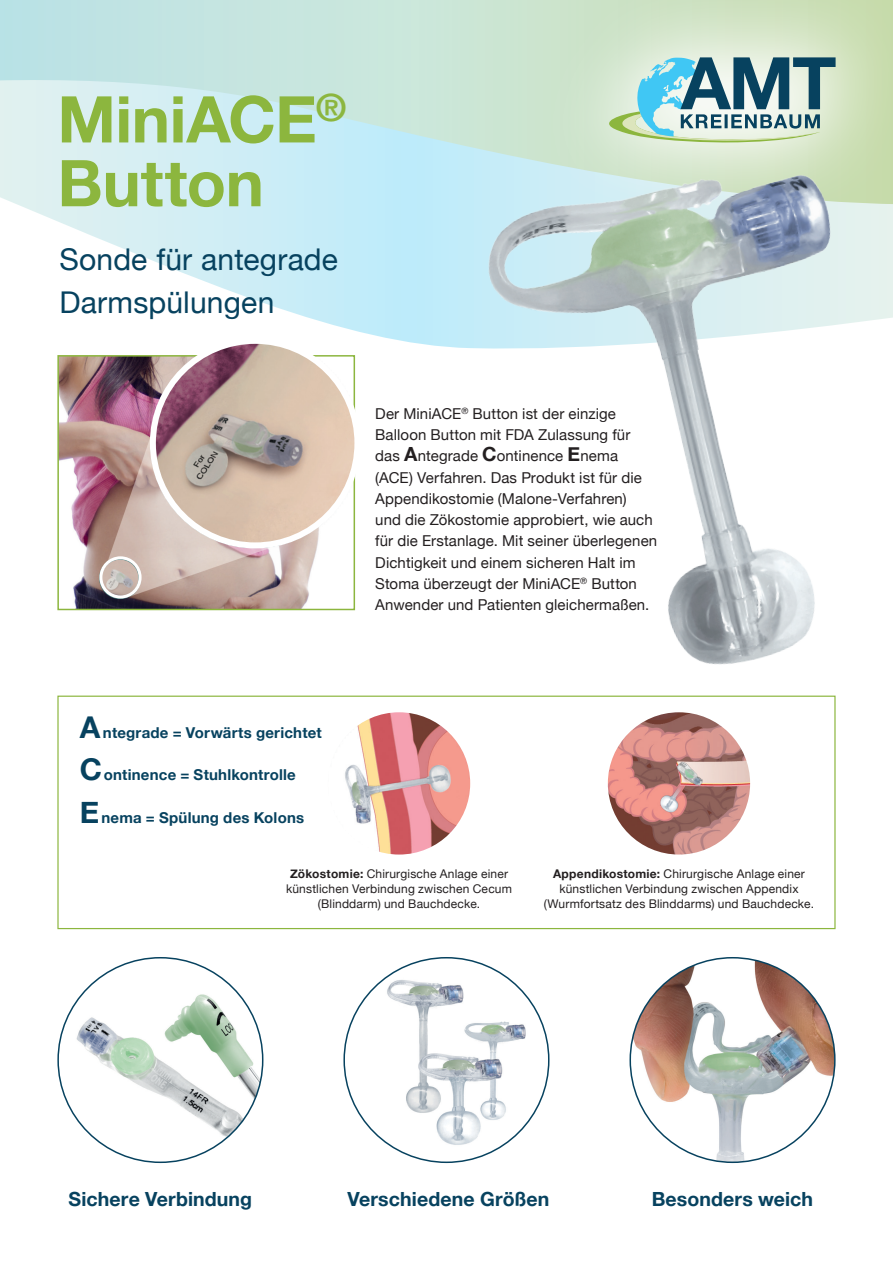
<style>
.page{position:relative;width:893px;height:1263px;background:#fff}
.page>*{position:absolute;margin:0;border:0;box-sizing:border-box;transform-origin:0 0}
.t1{font:700 64.5px/63.8px "Helvetica Neue";letter-spacing:-.005em;color:#8cb63e}
.t2{font:30px/42.5px "Helvetica Neue";letter-spacing:.005em;color:#07425f}
.t3{font:700 19.5px "Helvetica Neue";letter-spacing:.005em;color:#07425f}
.t4{font:15px/21.3px "Helvetica Neue";letter-spacing:.005em;color:#231f20}
.t5{font:700 15px "Helvetica Neue";letter-spacing:.015em;color:#07425f}
.t6{font:12px/15px "Helvetica Neue";letter-spacing:.015em;color:#231f20;text-align:center}
.s1{font-weight:700;font-size:19.5px}
.s2{font-size:30px}
.s3{font-weight:700}
</style>
<div class="page">
<svg style="left:22px;top:206px;width:871px;height:143px"></svg>
<svg style="left:0;top:0;width:536px;height:206px;background:#cae9e7"></svg>
<img style="left:60px;top:358px;width:259px;height:249px">
<div style="left:57px;top:355px;width:298px;height:255px;border:2px solid #8cb63e"></div>
<div style="left:57px;top:696px;width:779px;height:233px;border:1px solid #8cb63e"></div>
<svg style="left:536px;top:0;width:357px;height:222px;background:#d1e3c5"></svg>
<svg style="left:591px;top:57px;width:245px;height:86px;background:#9cbfbc"></svg>
<img style="left:477px;top:164px;width:408px;height:501px">
<img style="left:153px;top:341px;width:204px;height:204px;border-radius:102px">
<div style="left:150px;top:338px;width:210px;height:210px;border:6px solid #fff;border-radius:50%"></div>
<img style="left:58px;top:958px;width:205px;height:204px;border-radius:102px">
<img style="left:344px;top:958px;width:205px;height:204px;border-radius:102px">
<img style="left:630px;top:958px;width:205px;height:204px;border-radius:102px">
<img style="left:328px;top:712px;width:142px;height:142px;border-radius:71px">
<img style="left:608px;top:712px;width:142px;height:142px;border-radius:71px">
<div style="left:99px;top:556px;width:43px;height:42px;border:3px solid #fff;border-radius:50%"></div>
<h1 class="t1" style="left:57px;top:89px;width:290px">MiniACE<sup>®<br></sup>Button</h1>
<h2 class="t2" style="left:59px;top:240px;width:280px">Sonde für antegrade<br>Darmspülungen</h2>
<p class="t4" style="left:375px;top:404px;width:283px">Der MiniACE<sup>®</sup> Button ist der einzige Balloon Button mit FDA Zulassung für das <span class="s1">A</span>ntegrade <span class="s1">C</span>ontinence <span class="s1">E</span>nema (ACE) Verfahren. Das Produkt ist für die Appendikostomie (Malone-Verfahren)<br>und die Zökostomie approbiert, wie auch für die Erstanlage. Mit seiner überlegenen Dichtigkeit und einem sicheren Halt im Stoma überzeugt der MiniACE<sup>®</sup> Button Anwender und Patienten gleichermaßen.</p>
<p class="t5" style="left:80px;top:721px;width:243px"><span class="s2">A</span>ntegrade = Vorwärts gerichtet</p>
<p class="t5" style="left:80px;top:763px;width:217px"><span class="s2">C</span>ontinence = Stuhlkontrolle</p>
<p class="t5" style="left:80px;top:806px;width:226px"><span class="s2">E</span>nema = Spülung des Kolons</p>
<p class="t6" style="left:286px;top:867px;width:227px"><span class="s3">Zökostomie:</span> Chirurgische Anlage einer künstlichen Verbindung zwischen Cecum (Blinddarm) und Bauchdecke.</p>
<p class="t6" style="left:544px;top:867px;width:272px"><span class="s3">Appendikostomie:</span> Chirurgische Anlage einer künstlichen Verbindung zwischen Appendix (Wurmfortsatz des Blinddarms) und Bauchdecke.</p>
<h3 class="t3" style="left:69px;top:1183px;width:185px">Sichere Verbindung</h3>
<h3 class="t3" style="left:347px;top:1183px;width:203px">Verschiedene Größen</h3>
<h3 class="t3" style="left:652px;top:1183px;width:163px">Besonders weich</h3>
</div>
